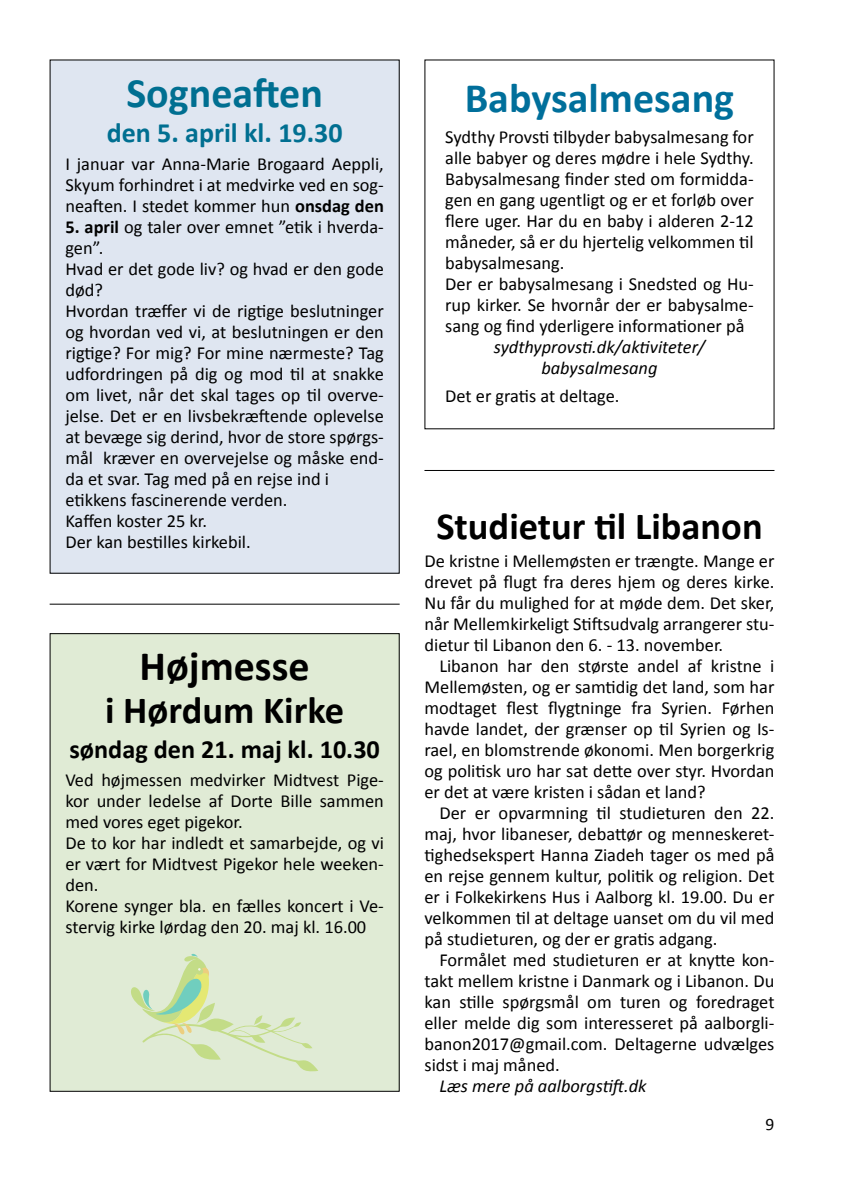
<style>
.page{position:relative;width:844px;height:1191px;background:#fff}
.page>*{position:absolute;margin:0;border:0;box-sizing:border-box;transform-origin:0 0}
.t1{font:700 42px "Calibri";color:#006f9b}
.t2{font:700 42px "Calibri";color:#006f91}
.t3{font:700 42px "Calibri";color:#000}
.t4{font:700 38.5px "Calibri";color:#000}
.t5{font:700 28px "Calibri";color:#006f91}
.t6{font:700 26.25px "Calibri";color:#000}
.t7{font:18.38px/21px "Calibri";color:#000;text-align:justify}
.t8{font:italic 18.38px/21px "Calibri";color:#000;text-align:center}
.t9{font:17.5px "Calibri";color:#000}
.s1{font-weight:700}
</style>
<div class="page">
<div style="left:50px;top:60px;width:349px;height:513px;background:#dfe6f1"></div>
<div style="left:50px;top:633px;width:349px;height:458px;background:#e0ebd5"></div>
<hr style="left:424px;top:470px;width:350px;height:1px;background:#000">
<hr style="left:50px;top:604px;width:349px;height:1px;background:#000">
<svg style="left:131px;top:953px;width:187px;height:118px"></svg>
<h1 class="t2" style="left:126px;top:66px;width:198px">Sogneaften</h1>
<h3 class="t5" style="left:107px;top:115px;width:237px">den 5. april kl. 19.30</h3>
<p class="t7" style="left:65px;top:153px;width:320px">I januar var Anna-Marie Brogaard Aeppli, Skyum forhindret i at medvirke ved en sog&shy;neaften. I stedet kommer hun <span class="s1">onsdag den</span></p>
<p class="t7" style="left:65px;top:216px;width:320px;text-align:left"><span class="s1">5. april</span> og taler over emnet ”etik i hverda&shy;gen”.<br>Hvad er det gode liv? og hvad er den gode død?<br>Hvordan træffer vi de rigtige beslutninger og hvordan ved vi, at beslutningen er den rigtige? For mig? For mine nærmeste? Tag udfordringen på dig og mod til at snakke om livet, når det skal tages op til overve&shy;jelse. Det er en livsbekræftende oplevelse at bevæge sig derind, hvor de store spørgs&shy;mål kræver en overvejelse og måske end&shy;da et svar. Tag med på en rejse ind i etikkens fascinerende verden.<br>Kaffen koster 25 kr.<br>Der kan bestilles kirkebil.</p>
<h1 class="t3" style="left:139px;top:639px;width:171px">Højmesse</h1>
<h2 class="t4" style="left:105px;top:685px;width:240px">i Hørdum Kirke</h2>
<h3 class="t6" style="left:69px;top:732px;width:312px">søndag den 21. maj kl. 10.30</h3>
<p class="t7" style="left:65px;top:769px;width:320px;text-align:left">Ved højmessen medvirker Midtvest Pige&shy;kor under ledelse af Dorte Bille sammen med vores eget pigekor.<br>De to kor har indledt et samarbejde, og vi er vært for Midtvest Pigekor hele weeken&shy;den.<br>Korene synger bla. en fælles koncert i Ve&shy;stervig kirke lørdag den 20. maj kl. 16.00</p>
<h1 class="t1" style="left:464px;top:71px;width:271px">Babysalmesang</h1>
<p class="t7" style="left:445px;top:127px;width:310px;text-align:left">Sydthy Provsti tilbyder babysalmesang for alle babyer og deres mødre i hele Sydthy.<br>Babysalmesang finder sted om formidda&shy;gen en gang ugentligt og er et forløb over flere uger. Har du en baby i alderen 2-12 måneder, så er du hjertelig velkommen til babysalmesang.<br>Der er babysalmesang i Snedsted og Hu&shy;rup kirker. Se hvornår der er babysalme&shy;sang og find yderligere informationer på</p>
<p class="t8" style="left:493px;top:336px;width:213px">sydthyprovsti.dk/aktiviteter/ babysalmesang</p>
<p class="t7" style="left:445px;top:386px;width:176px">Det er gratis at deltage.</p>
<h2 class="t4" style="left:436px;top:501px;width:328px">Studietur til Libanon</h2>
<p class="t7" style="left:424px;top:550px;width:351px">De kristne i Mellemøsten er trængte. Mange er drevet på flugt fra deres hjem og deres kirke.<br>Nu får du mulighed for at møde dem. Det sker, når Mellemkirkeligt Stiftsudvalg arrangerer stu&shy;dietur til Libanon den 6. - 13. november.</p>
<p class="t7" style="left:424px;top:655px;width:351px;text-indent:15px">Libanon har den største andel af kristne i Mellemøsten, og er samtidig det land, som har modtaget flest flygtninge fra Syrien. Førhen havde landet, der grænser op til Syrien og Is&shy;rael, en blomstrende økonomi. Men borgerkrig og politisk uro har sat dette over styr. Hvordan er det at være kristen i sådan et land?</p>
<p class="t7" style="left:424px;top:802px;width:351px;text-indent:15px">Der er opvarmning til studieturen den 22. maj, hvor libaneser, debattør og menneskeret&shy;tighedsekspert Hanna Ziadeh tager os med på en rejse gennem kultur, politik og religion. Det er i Folkekirkens Hus i Aalborg kl. 19.00. Du er velkommen til at deltage uanset om du vil med på studieturen, og der er gratis adgang.</p>
<p class="t7" style="left:424px;top:949px;width:351px;text-indent:15px">Formålet med studieturen er at knytte kon&shy;takt mellem kristne i Danmark og i Libanon. Du kan stille spørgsmål om turen og foredraget eller melde dig som interesseret på aalborgli&shy;banon2017@gmail.com. Deltagerne udvælges sidst i maj måned.</p>
<p class="t8" style="left:439px;top:1074px;width:209px">Læs mere på aalborgstift.dk</p>
<p class="t9" style="left:765px;top:1112px;width:10px">9</p>
</div>
